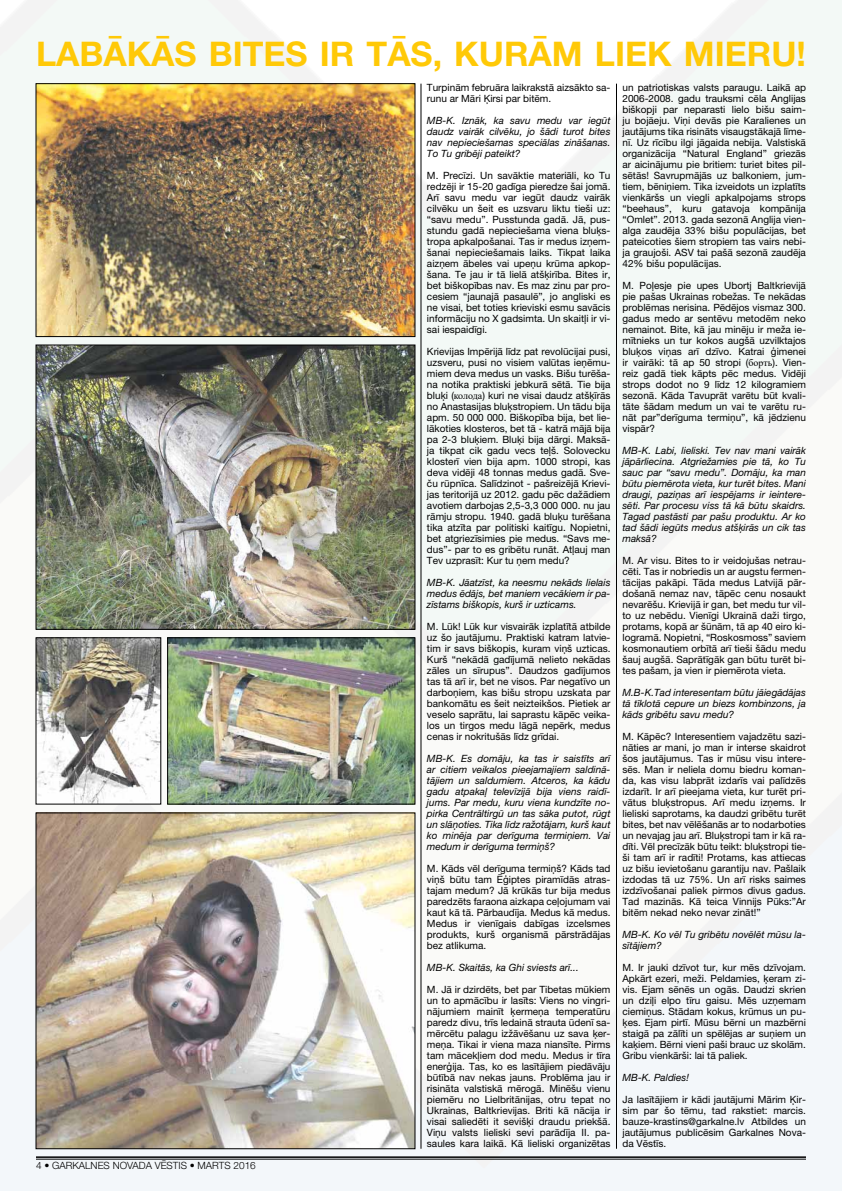
<style>
.page{position:relative;width:842px;height:1191px;background:#fff}
.page>*{position:absolute;margin:0;border:0;box-sizing:border-box;transform-origin:0 0}
.t1{font:700 34px "Helvetica Neue LT Pro";color:#ffc907}
.t2{font:10px/11px "Helvetica Neue LT Pro";color:#000;text-align:justify}
.t3{font:italic 10px/11px "Helvetica Neue LT Pro";color:#000;text-align:justify}
.t4{font:300 10px "Helvetica Neue LT Pro";color:#000}
.s1{font-family:"Times New Roman"}
</style>
<div class="page">
<img style="left:0;top:0;width:842px;height:1190px">
<hr style="left:36px;top:1156px;width:770px;height:1px;background:#000">
<hr style="left:36px;top:1158px;width:770px;height:1px;background:#000">
<hr style="left:421px;top:84px;width:1px;height:1064px;background:#000">
<hr style="left:616px;top:84px;width:1px;height:1064px;background:#000">
<img style="left:38px;top:815px;width:375px;height:331px">
<img style="left:38px;top:639px;width:121px;height:163px">
<div style="left:36px;top:637px;width:125px;height:167px;border:1px solid #000"></div>
<img style="left:169px;top:639px;width:244px;height:163px">
<div style="left:167px;top:637px;width:248px;height:167px;border:1px solid #000"></div>
<img style="left:38px;top:85px;width:375px;height:250px">
<div style="left:36px;top:83px;width:379px;height:254px;border:1px solid #000"></div>
<img style="left:38px;top:347px;width:375px;height:280px">
<div style="left:36px;top:345px;width:379px;height:284px;border:1px solid #000"></div>
<h1 class="t1" style="left:36px;top:33px;width:193px">LABĀKĀS BITES</h1>
<h1 class="t1" style="left:320px;top:33px;width:295px">IR TĀS, KURĀM LIEK</h1>
<h1 class="t1" style="left:684px;top:33px;width:22px">MIER</h1>
<h1 class="t1" style="left:771px;top:33px;width:36px">U!</h1>
<p class="t4" style="left:36px;top:1159px;width:221px">4 • GARKALNES NOVADA VĒSTIS • MARTS 2016</p>
<p class="t2" style="left:427px;top:82px;width:185px">Turpinām februāra laikrakstā aizsākto sa&shy;runu ar Māri Ķirsi par bitēm.</p>
<p class="t3" style="left:427px;top:115px;width:185px">MB-K. Iznāk, ka savu medu var iegūt daudz vairāk cilvēku, jo šādi turot bites nav nepieciešamas speciālas zināšanas.<br>To Tu gribēji pateikt?</p>
<p class="t2" style="left:427px;top:170px;width:185px">M. Precīzi. Un savāktie materiāli, ko Tu redzēji ir 15-20 gadīga pieredze šai jomā.<br>Arī savu medu var iegūt daudz vairāk cilvēku un šeit es uzsvaru liktu tieši uz: “savu medu”. Pusstunda gadā. Jā, pus&shy;stundu gadā nepieciešama viena bluķs&shy;tropa apkalpošanai. Tas ir medus izņem&shy;šanai nepieciešamais laiks. Tikpat laika aizņem ābeles vai upeņu krūma apkop&shy;šana. Te jau ir tā lielā atšķirība. Bites ir, bet biškopības nav. Es maz zinu par pro&shy;cesiem “jaunajā pasaulē”, jo angliski es ne visai, bet toties krieviski esmu savācis informāciju no X gadsimta. Un skaitļi ir vi&shy;sai iespaidīgi.</p>
<p class="t2" style="left:427px;top:346px;width:185px">Krievijas Impērijā līdz pat revolūcijai pusi, uzsveru, pusi no visiem valūtas ieņēmu&shy;miem deva medus un vasks. Bišu turēša&shy;na notika praktiski jebkurā sētā. Tie bija bluķi (<span class="s1">колода</span>) kuri ne visai daudz atšķīrās no Anastasijas bluķstropiem. Un tādu bija apm. 50 000 000. Biškopība bija, bet lie&shy;lākoties klosteros, bet tā - katrā mājā bija pa 2-3 bluķiem. Bluķi bija dārgi. Maksā&shy;ja tikpat cik gadu vecs teļš. Solovecku klosterī vien bija apm. 1000 stropi, kas deva vidēji 48 tonnas medus gadā. Sve&shy;ču rūpnīca. Salīdzinot - pašreizējā Krievi&shy;jas teritorijā uz 2012. gadu pēc dažādiem avotiem darbojas 2,5-3,3 000 000. nu jau rāmju stropu. 1940. gadā bluķu turēšana tika atzīta par politiski kaitīgu. Nopietni, bet atgriezīsimies pie medus. “Savs me&shy;dus”- par to es gribētu runāt. Atļauj man Tev uzprasīt: Kur tu ņem medu?</p>
<p class="t3" style="left:427px;top:577px;width:185px">MB-K. Jāatzīst, ka neesmu nekāds lielais medus ēdājs, bet maniem vecākiem ir pa&shy;zīstams biškopis, kurš ir uzticams.</p>
<p class="t2" style="left:427px;top:621px;width:185px">M. Lūk! Lūk kur visvairāk izplatītā atbilde uz šo jautājumu. Praktiski katram latvie&shy;tim ir savs biškopis, kuram viņš uzticas.<br>Kurš “nekādā gadījumā nelieto nekādas zāles un sīrupus”. Daudzos gadījumos tas tā arī ir, bet ne visos. Par negatīvo un darboņiem, kas bišu stropu uzskata par bankomātu es šeit neizteikšos. Pietiek ar veselo saprātu, lai saprastu kāpēc veika&shy;los un tirgos medu lāgā nepērk, medus cenas ir nokritušās līdz grīdai.</p>
<p class="t3" style="left:427px;top:753px;width:185px">MB-K. Es domāju, ka tas ir saistīts arī ar citiem veikalos pieejamajiem saldinā&shy;tājiem un saldumiem. Atceros, ka kādu gadu atpakaļ televīzijā bija viens raidī&shy;jums. Par medu, kuru viena kundzīte no&shy;pirka Centrāltirgū un tas sāka putot, rūgt un slāņoties. Tika līdz ražotājam, kurš kaut ko minēja par derīguma termiņiem. Vai medum ir derīguma termiņš?</p>
<p class="t2" style="left:427px;top:863px;width:185px">M. Kāds vēl derīguma termiņš? Kāds tad viņš būtu tam Ēģiptes piramīdās atras&shy;tajam medum? Jā krūkās tur bija medus paredzēts faraona aizkapa ceļojumam vai kaut kā tā. Pārbaudīja. Medus kā medus.<br>Medus ir vienīgais dabīgas izcelsmes produkts, kurš organismā pārstrādājas bez atlikuma.</p>
<p class="t3" style="left:427px;top:962px;width:153px">MB-K. Skaitās, ka Ghi sviests arī...</p>
<p class="t2" style="left:427px;top:984px;width:185px">M. Jā ir dzirdēts, bet par Tibetas mūkiem un to apmācību ir lasīts: Viens no vingri&shy;nājumiem mainīt ķermeņa temperatūru paredz divu, trīs ledainā strauta ūdenī sa&shy;mērcētu palagu izžāvēšanu uz sava ķer&shy;meņa. Tikai ir viena maza niansīte. Pirms tam mācekļiem dod medu. Medus ir tīra enerģija. Tas, ko es lasītājiem piedāvāju būtībā nav nekas jauns. Problēma jau ir risināta valstiskā mērogā. Minēšu vienu piemēru no Lielbritānijas, otru tepat no Ukrainas, Baltkrievijas. Briti kā nācija ir visai saliedēti it sevišķi draudu priekšā.<br>Viņu valsts lieliski sevi parādīja II. pa&shy;saules kara laikā. Kā lieliski organizētas</p>
<p class="t2" style="left:622px;top:82px;width:185px">un patriotiskas valsts paraugu. Laikā ap 2006-2008. gadu trauksmi cēla Anglijas biškopji par neparasti lielo bišu saim&shy;ju bojāeju. Viņi devās pie Karalienes un jautājums tika risināts visaugstākajā līme&shy;nī. Uz rīcību ilgi jāgaida nebija. Valstiskā organizācija “Natural England” griezās ar aicinājumu pie britiem: turiet bites pil&shy;sētās! Savrupmājās uz balkoniem, jum&shy;tiem, bēniņiem. Tika izveidots un izplatīts vienkāršs un viegli apkalpojams strops “beehaus”, kuru gatavoja kompānija “Omlet”. 2013. gada sezonā Anglija vien&shy;alga zaudēja 33% bišu populācijas, bet pateicoties šiem stropiem tas vairs nebi&shy;ja graujoši. ASV tai pašā sezonā zaudēja 42% bišu populācijas.</p>
<p class="t2" style="left:622px;top:280px;width:185px">M. Poļesje pie upes Ubortj Baltkrievijā pie pašas Ukrainas robežas. Te nekādas problēmas nerisina. Pēdējos vismaz 300. gadus medo ar sentēvu metodēm neko nemainot. Bite, kā jau minēju ir meža ie&shy;mītnieks un tur kokos augšā uzvilktajos bluķos viņas arī dzīvo. Katrai ģimenei ir vairāki: tā ap 50 stropi (<span class="s1">борть</span>). Vien&shy;reiz gadā tiek kāpts pēc medus. Vidēji strops dodot no 9 līdz 12 kilogramiem sezonā. Kāda Tavuprāt varētu būt kvali&shy;tāte šādam medum un vai te varētu ru&shy;nāt par”derīguma termiņu”, kā jēdzienu vispār?</p>
<p class="t3" style="left:622px;top:445px;width:185px">MB-K. Labi, lieliski. Tev nav mani vairāk jāpārliecina. Atgriežamies pie tā, ko Tu sauc par “savu medu”. Domāju, ka man būtu piemērota vieta, kur turēt bites. Mani draugi, paziņas arī iespējams ir ieintere&shy;sēti. Par procesu viss tā kā būtu skaidrs.<br>Tagad pastāsti par pašu produktu. Ar ko tad šādi iegūts medus atšķirās un cik tas maksā?</p>
<p class="t2" style="left:622px;top:555px;width:185px">M. Ar visu. Bites to ir veidojušas netrau&shy;cēti. Tas ir nobriedis un ar augstu fermen&shy;tācijas pakāpi. Tāda medus Latvijā pār&shy;došanā nemaz nav, tāpēc cenu nosaukt nevarēšu. Krievijā ir gan, bet medu tur vil&shy;to uz nebēdu. Vienīgi Ukrainā daži tirgo, protams, kopā ar šūnām, tā ap 40 eiro ki&shy;logramā. Nopietni, “Roskosmoss” saviem kosmonautiem orbītā arī tieši šādu medu šauj augšā. Saprātīgāk gan būtu turēt bi&shy;tes pašam, ja vien ir piemērota vieta.</p>
<p class="t3" style="left:622px;top:687px;width:185px">M.B-K.Tad interesentam būtu jāiegādājas tā tīklotā cepure un biezs kombinzons, ja kāds gribētu savu medu?</p>
<p class="t2" style="left:622px;top:731px;width:185px">M. Kāpēc? Interesentiem vajadzētu sazi&shy;nāties ar mani, jo man ir interse skaidrot šos jautājumus. Tas ir mūsu visu intere&shy;sēs. Man ir neliela domu biedru koman&shy;da, kas visu labprāt izdarīs vai palīdzēs izdarīt. Ir arī pieejama vieta, kur turēt pri&shy;vātus bluķstropus. Arī medu izņems. Ir lieliski saprotams, ka daudzi gribētu turēt bites, bet nav vēlēšanās ar to nodarboties un nevajag jau arī. Bluķstropi tam ir kā ra&shy;dīti. Vēl precīzāk būtu teikt: bluķstropi tie&shy;ši tam arī ir radīti! Protams, kas attiecas uz bišu ievietošanu garantiju nav. Pašlaik izdodas tā uz 75%. Un arī risks saimes izdzīvošanai paliek pirmos divus gadus.<br>Tad mazinās. Kā teica Vinnijs Pūks:”Ar bitēm nekad neko nevar zināt!”</p>
<p class="t3" style="left:622px;top:929px;width:185px">MB-K. Ko vēl Tu gribētu novēlēt mūsu la&shy;sītājiem?</p>
<p class="t2" style="left:622px;top:962px;width:185px">M. Ir jauki dzīvot tur, kur mēs dzīvojam.<br>Apkārt ezeri, meži. Peldamies, ķeram zi&shy;vis. Ejam sēnēs un ogās. Daudzi skrien un dziļi elpo tīru gaisu. Mēs uzņemam ciemiņus. Stādam kokus, krūmus un pu&shy;ķes. Ejam pirtī. Mūsu bērni un mazbērni staigā pa zālīti un spēlējas ar suņiem un kaķiem. Bērni vieni paši brauc uz skolām.<br>Gribu vienkārši: lai tā paliek.</p>
<p class="t3" style="left:622px;top:1072px;width:68px">MB-K. Paldies!</p>
<p class="t2" style="left:622px;top:1094px;width:185px">Ja lasītājiem ir kādi jautājumi Mārim Ķir&shy;sim par šo tēmu, tad rakstiet: marcis. bauze-krastins@garkalne.lv Atbildes un jautājumus publicēsim Garkalnes Nova&shy;da Vēstīs.</p>
</div>
